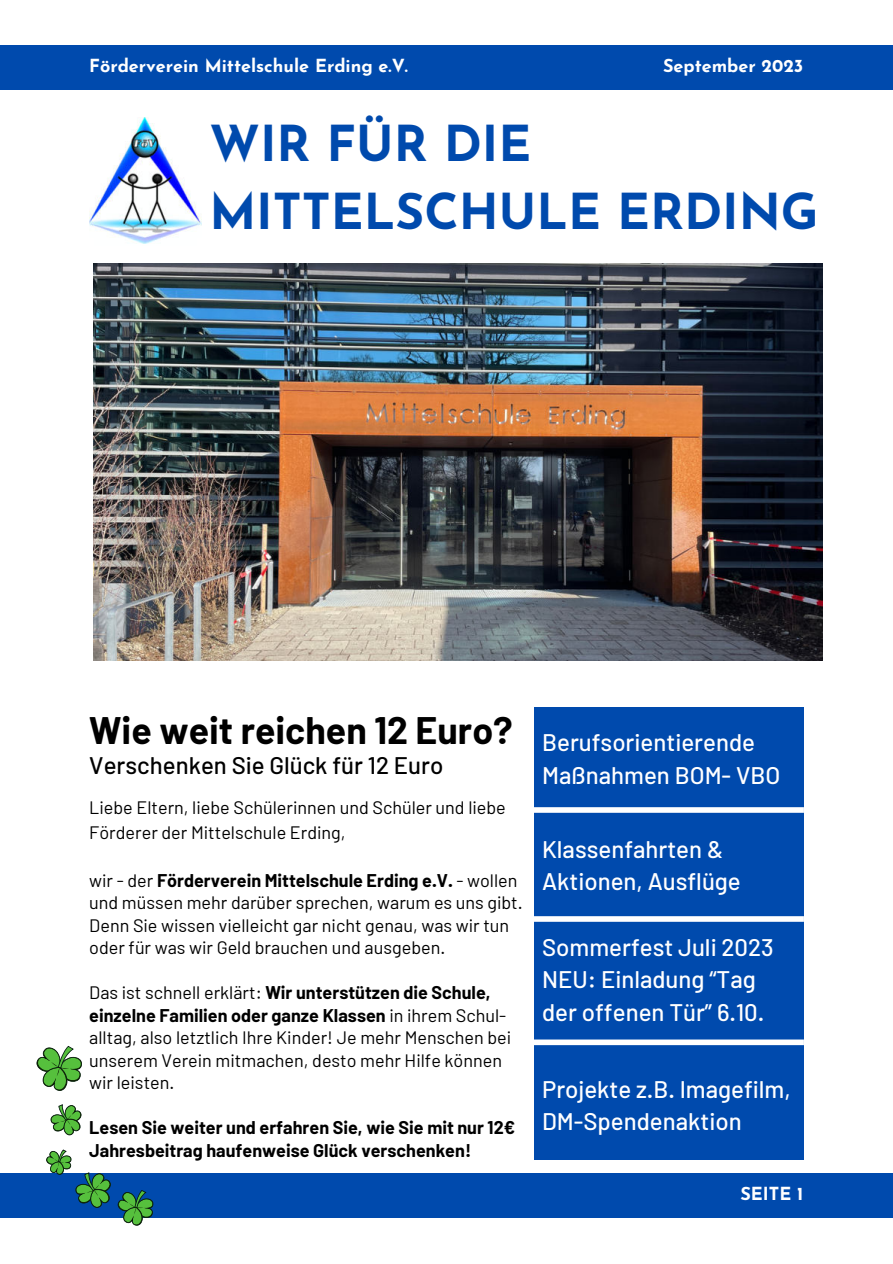
<style>
.page{position:relative;width:893px;height:1264px;background:#fff}
.page>*{position:absolute;margin:0;border:0;box-sizing:border-box;transform-origin:0 0}
.t1{font:700 49.5px/68.6px "Josefin Sans";color:#004aad}
.t2{font:700 37.5px "Barlow";color:#000}
.t3{font:500 24px/32.5px "Barlow";color:#fff}
.t4{font:500 24px "Barlow";color:#000}
.t5{font:18px/22.5px "Barlow";color:#000}
.t6{font:700 18px/22.5px "Barlow";color:#000}
.t7{font:700 18px "Josefin Sans";color:#fff}
.s1{font-weight:700}
</style>
<div class="page">
<div style="left:0;top:45px;width:892px;height:44px;background:#004aad"></div>
<div style="left:534px;top:707px;width:269px;height:452px;background:#004aad"></div>
<div style="left:534px;top:807px;width:269px;height:5px;background:#fff"></div>
<div style="left:534px;top:916px;width:269px;height:5px;background:#fff"></div>
<div style="left:534px;top:1039px;width:269px;height:6px;background:#fff"></div>
<div style="left:0;top:1173px;width:892px;height:44px;background:#004aad"></div>
<img style="left:94px;top:263px;width:728px;height:397px">
<svg style="left:36px;top:1046px;width:46px;height:45px"></svg>
<svg style="left:50px;top:1104px;width:32px;height:32px"></svg>
<svg style="left:45px;top:1149px;width:109px;height:77px"></svg>
<img style="left:89px;top:117px;width:113px;height:127px">
<p class="t7" style="left:89px;top:49px;width:320px">Förderverein Mittelschule Erding e.V.</p>
<p class="t7" style="left:663px;top:49px;width:142px">September 2023</p>
<h1 class="t1" style="left:209px;top:102px;width:610px">WIR FÜR DIE<br>MITTELSCHULE ERDING</h1>
<h2 class="t2" style="left:89px;top:707px;width:425px">Wie weit reichen 12 Euro?</h2>
<h3 class="t4" style="left:89px;top:750px;width:355px">Verschenken Sie Glück für 12 Euro</h3>
<p class="t5" style="left:89px;top:794px;width:418px;line-height:24.8px">Liebe Eltern, liebe Schülerinnen und Schüler und liebe<br>Förderer der Mittelschule Erding,</p>
<p class="t5" style="left:89px;top:868px;width:435px">wir - der <span class="s1">Förderverein Mittelschule Erding e.V.</span> - wollen und müssen mehr darüber sprechen, warum es uns gibt.<br>Denn Sie wissen vielleicht gar nicht genau, was wir tun oder für was wir Geld brauchen und ausgeben.</p>
<p class="t5" style="left:89px;top:981px;width:423px">Das ist schnell erklärt: <span class="s1">Wir unterstützen die Schule, einzelne Familien oder ganze Klassen</span> in ihrem Schul&shy;alltag, also letztlich Ihre Kinder! Je mehr Menschen bei unserem Verein mitmachen, desto mehr Hilfe können wir leisten.</p>
<p class="t6" style="left:89px;top:1116px;width:427px">Lesen Sie weiter und erfahren Sie, wie Sie mit nur 12€<br>Jahresbeitrag haufenweise Glück verschenken!</p>
<h3 class="t3" style="left:542px;top:726px;width:240px">Berufsorientierende<br>Maßnahmen BOM- VBO</h3>
<h3 class="t3" style="left:542px;top:832px;width:200px">Klassenfahrten &amp;<br>Aktionen, Ausflüge</h3>
<h3 class="t3" style="left:542px;top:930px;width:233px">Sommerfest Juli 2023<br>NEU: Einladung “Tag der offenen Tür” 6.10.</h3>
<h3 class="t3" style="left:542px;top:1072px;width:250px">Projekte z.B. Imagefilm,<br>DM-Spendenaktion</h3>
<p class="t7" style="left:740px;top:1177px;width:65px">SEITE 1</p>
</div>
